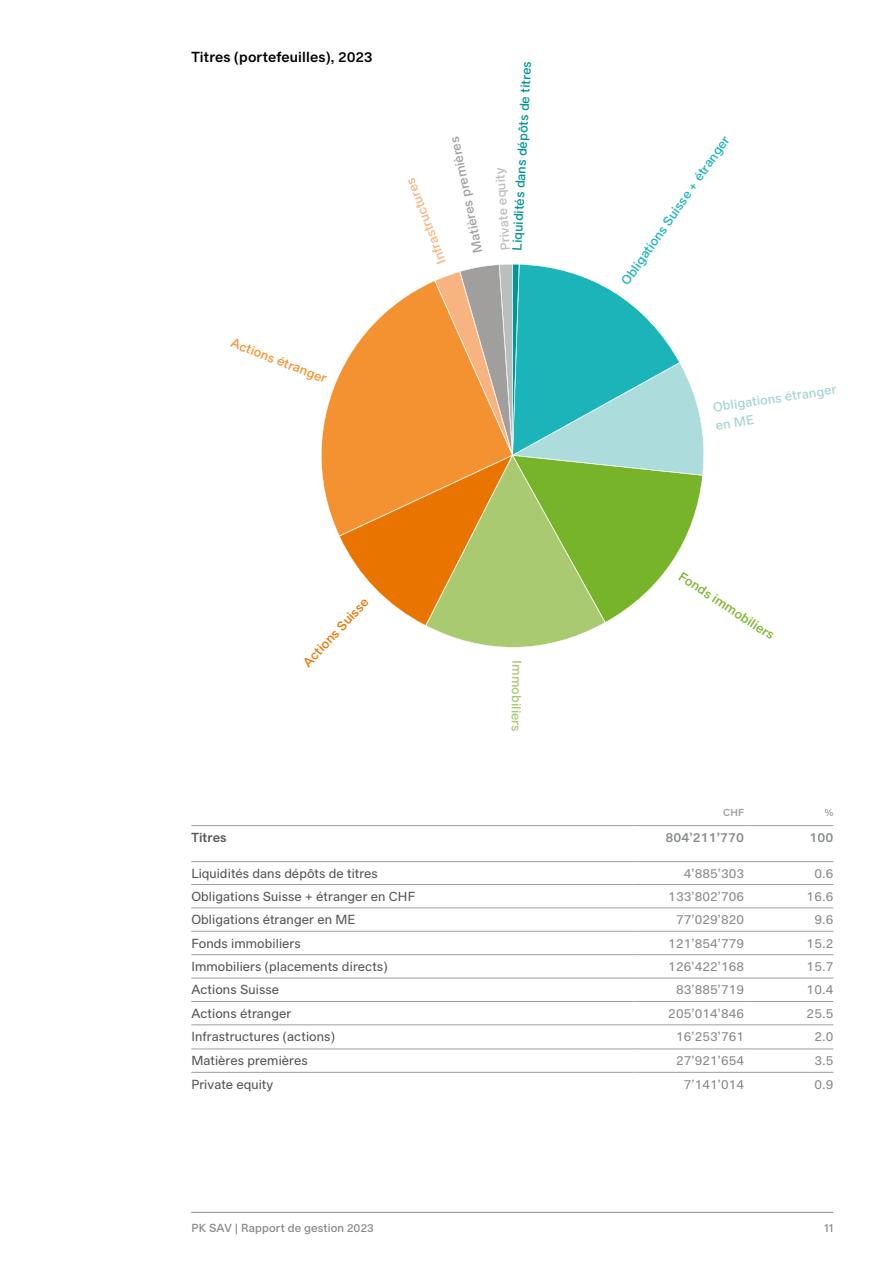
<style>
.page{position:relative;width:893px;height:1263px;background:#fff}
.page>*{position:absolute;margin:0;border:0;box-sizing:border-box;transform-origin:0 0}
.t1{font:600 15px "Funktional Grotesk Pro";letter-spacing:.01em;color:#000}
.t2{font:13.5px "Funktional Grotesk Pro";letter-spacing:.01em;color:#555756}
.t3{font:13.5px "Funktional Grotesk Pro";letter-spacing:.01em;color:#868a8a}
.t4{font:500 13.5px "Funktional Grotesk Pro";color:#009695}
.t5{font:500 13.5px "Funktional Grotesk Pro";color:#1bb5b9}
.t6{font:500 13.5px/18.3px "Funktional Grotesk Pro";color:#a7d4d4}
.t7{font:500 13.5px "Funktional Grotesk Pro";color:#a09f9d}
.t8{font:500 13.5px "Funktional Grotesk Pro";color:#77b429}
.t9{font:500 13.5px "Funktional Grotesk Pro";color:#f49231}
.t10{font:500 13.5px "Funktional Grotesk Pro";color:#f8b480}
.t11{font:600 13.5px "Funktional Grotesk Pro";letter-spacing:.01em;color:#868a8a}
.t12{font:500 13.5px "Funktional Grotesk Pro";color:#e97500}
.t13{font:500 13.5px "Funktional Grotesk Pro";color:#bbbebe}
.t14{font:500 13.5px "Funktional Grotesk Pro";color:#a9ca70}
.t15{font:600 13.5px "Funktional Grotesk Pro";letter-spacing:.01em;color:#555756}
.t16{font:500 12px "Funktional Grotesk Pro";letter-spacing:.01em;color:#868a8a}
.t17{font:600 10.5px "Funktional Grotesk Pro";color:#9ea1a1}
</style>
<div class="page">
<hr style="left:191px;top:1212px;width:642px;height:1px;background:#868a8a">
<svg style="left:321px;top:375px;width:18px;height:160px;fill:#f49231"></svg>
<svg style="left:339px;top:264px;width:365px;height:383px"></svg>
<hr style="left:191px;top:825px;width:443px;height:1px;background:#9d9e9e">
<hr style="left:634px;top:825px;width:110px;height:1px;background:#9d9e9e">
<hr style="left:744px;top:825px;width:89px;height:1px;background:#9d9e9e">
<hr style="left:191px;top:861px;width:443px;height:1px;background:#9d9e9e">
<hr style="left:634px;top:861px;width:110px;height:1px;background:#9d9e9e">
<hr style="left:744px;top:861px;width:89px;height:1px;background:#9d9e9e">
<hr style="left:191px;top:884px;width:443px;height:1px;background:#9d9e9e">
<hr style="left:634px;top:884px;width:110px;height:1px;background:#9d9e9e">
<hr style="left:744px;top:884px;width:89px;height:1px;background:#9d9e9e">
<hr style="left:191px;top:908px;width:443px;height:1px;background:#9d9e9e">
<hr style="left:634px;top:908px;width:110px;height:1px;background:#9d9e9e">
<hr style="left:744px;top:908px;width:89px;height:1px;background:#9d9e9e">
<hr style="left:191px;top:931px;width:443px;height:1px;background:#9d9e9e">
<hr style="left:634px;top:931px;width:110px;height:1px;background:#9d9e9e">
<hr style="left:744px;top:931px;width:89px;height:1px;background:#9d9e9e">
<hr style="left:191px;top:954px;width:443px;height:1px;background:#9d9e9e">
<hr style="left:634px;top:954px;width:110px;height:1px;background:#9d9e9e">
<hr style="left:744px;top:954px;width:89px;height:1px;background:#9d9e9e">
<hr style="left:191px;top:978px;width:443px;height:1px;background:#9d9e9e">
<hr style="left:634px;top:978px;width:110px;height:1px;background:#9d9e9e">
<hr style="left:744px;top:978px;width:89px;height:1px;background:#9d9e9e">
<hr style="left:191px;top:1001px;width:443px;height:1px;background:#9d9e9e">
<hr style="left:634px;top:1001px;width:110px;height:1px;background:#9d9e9e">
<hr style="left:744px;top:1001px;width:89px;height:1px;background:#9d9e9e">
<hr style="left:191px;top:1024px;width:443px;height:1px;background:#9d9e9e">
<hr style="left:634px;top:1024px;width:110px;height:1px;background:#9d9e9e">
<hr style="left:744px;top:1024px;width:89px;height:1px;background:#9d9e9e">
<hr style="left:191px;top:1049px;width:443px;height:1px;background:#9d9e9e">
<hr style="left:634px;top:1049px;width:110px;height:1px;background:#9d9e9e">
<hr style="left:744px;top:1049px;width:89px;height:1px;background:#9d9e9e">
<hr style="left:191px;top:1072px;width:443px;height:1px;background:#9d9e9e">
<hr style="left:634px;top:1072px;width:110px;height:1px;background:#9d9e9e">
<hr style="left:744px;top:1072px;width:89px;height:1px;background:#9d9e9e">
<p class="t1" style="left:191px;top:48px;width:182px">Titres (portefeuilles), 2023</p>
<p class="t9" style="left:235px;top:335px;width:103px;rotate:21deg">Actions étranger</p>
<p class="t7" style="left:470px;top:254px;width:120px;rotate:-102deg">Matières premières</p>
<p class="t10" style="left:434px;top:266px;width:91px;rotate:-111deg">Infrastructures</p>
<p class="t4" style="left:509px;top:250px;width:191px;rotate:-87deg">Liquidités dans dépôts de titres</p>
<p class="t13" style="left:497px;top:251px;width:85px;rotate:-94deg">Private equity</p>
<p class="t12" style="left:299px;top:659px;width:90px;rotate:-47deg">Actions Suisse</p>
<p class="t14" style="left:525px;top:661px;width:73px;rotate:91deg">Immobiliers</p>
<p class="t5" style="left:617px;top:279px;width:180px;rotate:-55deg">Obligations Suisse + étranger</p>
<p class="t6" style="left:712px;top:397px;width:126px;rotate:-8deg">Obligations étranger en ME</p>
<p class="t8" style="left:684px;top:568px;width:113px;rotate:33deg">Fonds immobiliers</p>
<p class="t17" style="left:723px;top:806px;width:23px">CHF</p>
<p class="t17" style="left:824px;top:806px;width:11px">%</p>
<p class="t15" style="left:191px;top:829px;width:37px">Titres</p>
<p class="t11" style="left:665px;top:829px;width:80px">804’211’770</p>
<p class="t11" style="left:809px;top:829px;width:25px">100</p>
<p class="t2" style="left:191px;top:865px;width:188px">Liquidités dans dépôts de titres</p>
<p class="t3" style="left:684px;top:865px;width:62px">4’885’303</p>
<p class="t3" style="left:814px;top:865px;width:21px">0.6</p>
<p class="t2" style="left:191px;top:888px;width:226px">Obligations Suisse + étranger en CHF</p>
<p class="t3" style="left:668px;top:888px;width:77px">133’802’706</p>
<p class="t3" style="left:807px;top:888px;width:28px">16.6</p>
<p class="t2" style="left:191px;top:911px;width:166px">Obligations étranger en ME</p>
<p class="t3" style="left:676px;top:911px;width:70px">77’029’820</p>
<p class="t3" style="left:814px;top:911px;width:21px">9.6</p>
<p class="t2" style="left:191px;top:935px;width:111px">Fonds immobiliers</p>
<p class="t3" style="left:668px;top:935px;width:77px">121’854’779</p>
<p class="t3" style="left:807px;top:935px;width:28px">15.2</p>
<p class="t2" style="left:191px;top:958px;width:198px">Immobiliers (placements directs)</p>
<p class="t3" style="left:668px;top:958px;width:77px">126’422’168</p>
<p class="t3" style="left:807px;top:958px;width:28px">15.7</p>
<p class="t2" style="left:191px;top:981px;width:89px">Actions Suisse</p>
<p class="t3" style="left:676px;top:981px;width:70px">83’885’719</p>
<p class="t3" style="left:807px;top:981px;width:28px">10.4</p>
<p class="t2" style="left:191px;top:1005px;width:101px">Actions étranger</p>
<p class="t3" style="left:668px;top:1005px;width:77px">205’014’846</p>
<p class="t3" style="left:807px;top:1005px;width:28px">25.5</p>
<p class="t2" style="left:191px;top:1028px;width:145px">Infrastructures (actions)</p>
<p class="t3" style="left:676px;top:1028px;width:70px">16’253’761</p>
<p class="t3" style="left:814px;top:1028px;width:21px">2.0</p>
<p class="t2" style="left:191px;top:1052px;width:118px">Matières premières</p>
<p class="t3" style="left:676px;top:1052px;width:70px">27’921’654</p>
<p class="t3" style="left:814px;top:1052px;width:21px">3.5</p>
<p class="t2" style="left:191px;top:1076px;width:83px">Private equity</p>
<p class="t3" style="left:684px;top:1076px;width:62px">7’141’014</p>
<p class="t3" style="left:814px;top:1076px;width:21px">0.9</p>
<p class="t16" style="left:192px;top:1221px;width:184px">PK SAV | Rapport de gestion 2023</p>
<p class="t16" style="left:825px;top:1221px;width:10px">11</p>
</div>
